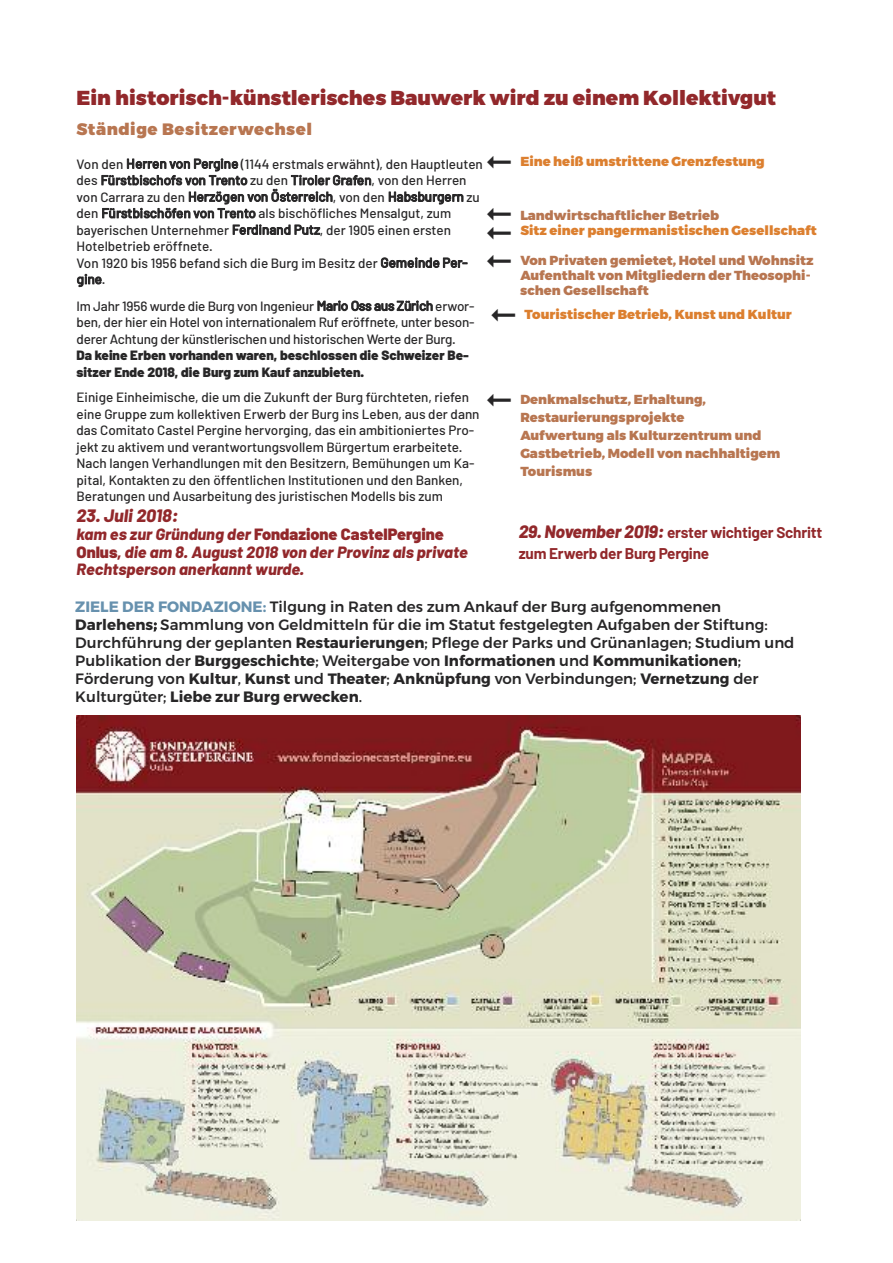
<style>
.page{position:relative;width:893px;height:1263px;background:#fff}
.page>*{position:absolute;margin:0;border:0;box-sizing:border-box;transform-origin:0 0}
.t1{font:32.7px "Wingdings 3";color:#272627}
.t2{font:900 20.25px "Montserrat";color:#92282b}
.t3{font:italic 800 18px "Barlow";color:#92282b}
.t4{font:900 16.5px "Montserrat";letter-spacing:.03em;color:#b87651}
.t5{font:italic 800 16.35px/17.4px "Barlow";color:#92282b}
.t6{font:700 15.6px/20.7px "Barlow";letter-spacing:-.015em;color:#92282b}
.t7{font:500 15px/18px "Montserrat";color:#272627}
.t8{font:500 13.5px/16.5px "Barlow";color:#272627}
.t9{font:900 13.5px/16.5px "Barlow";color:#272627}
.t10{font:900 13.05px/18px "Montserrat";color:#b87651}
.t11{font:900 13.05px "Montserrat";color:#dc7f2f}
.s1{color:#272627}
.s2{font-weight:800;font-style:italic;font-size:18px}
.s3{font-weight:900;font-style:normal}
.s4{font-weight:700;color:#6791ae}
.s5{font-weight:700}
</style>
<div class="page">
<img style="left:77px;top:716px;width:724px;height:504px">
<h2 class="t2" style="left:77px;top:81px;width:701px">Ein historisch-künstlerisches Bauwerk wird zu einem Kollektivgut</h2>
<p class="t4" style="left:77px;top:115px;width:237px">Ständige Besitzerwechsel</p>
<p class="t8" style="left:77px;top:156px;width:408px">Von den Herren von Pergine (1144 erstmals erwähnt), den Hauptleuten des Fürstbischofs von Trento zu den Tiroler Grafen, von den Herren von Carrara zu den Herzögen von Österreich, von den Habsburgern zu den Fürstbischöfen von Trento als bischöfliches Mensalgut, zum bayerischen Unternehmer Ferdinand Putz, der 1905 einen ersten Hotelbetrieb eröffnete.<br>Von 1920 bis 1956 befand sich die Burg im Besitz der Gemeinde Per&shy;gine.</p>
<p class="t8" style="left:77px;top:298px;width:400px;text-align:justify">Im Jahr 1956 wurde die Burg von Ingenieur Mario Oss aus Zürich erwor&shy;ben, der hier ein Hotel von internationalem Ruf eröffnete, unter beson&shy;derer Achtung der künstlerischen und historischen Werte der Burg.</p>
<p class="t9" style="left:77px;top:348px;width:394px">Da keine Erben vorhanden waren, beschlossen die Schweizer Be&shy;sitzer Ende 2018, die Burg zum Kauf anzubieten.</p>
<p class="t8" style="left:77px;top:390px;width:405px">Einige Einheimische, die um die Zukunft der Burg fürchteten, riefen eine Gruppe zum kollektiven Erwerb der Burg ins Leben, aus der dann das Comitato Castel Pergine hervorging, das ein ambitioniertes Pro&shy;jekt zu aktivem und verantwortungsvollem Bürgertum erarbeitete.<br>Nach langen Verhandlungen mit den Besitzern, Bemühungen um Ka&shy;pital, Kontakten zu den öffentlichen Institutionen und den Banken, Beratungen und Ausarbeitung des juristischen Modells bis zum</p>
<h3 class="t3" style="left:77px;top:508px;width:103px">23. Juli 2018:</h3>
<p class="t11" style="left:485px;top:151px;width:282px"><span class="s1">▪</span> Eine heiß umstrittene Grenzfestung</p>
<p class="t10" style="left:485px;top:206px;width:236px"><span class="s1">▪</span> Landwirtschaftlicher Betrieb</p>
<p class="t10" style="left:520px;top:253px;width:295px;line-height:15px">Von Privaten gemietet, Hotel und Wohnsitz<br>Aufenthalt von Mitgliedern der Theosophi&shy;schen Gesellschaft</p>
<p class="t11" style="left:485px;top:220px;width:334px"><span class="s1">▪</span> Sitz einer pangermanistischen Gesellschaft</p>
<h1 class="t1" style="left:485px;top:243px;width:31px">▪</h1>
<p class="t11" style="left:489px;top:303px;width:305px"><span class="s1">▪</span> Touristischer Betrieb, Kunst und Kultur</p>
<h1 class="t1" style="left:485px;top:381px;width:31px">▪</h1>
<p class="t10" style="left:520px;top:390px;width:262px">Denkmalschutz, Erhaltung,<br>Restaurierungsprojekte<br>Aufwertung als Kulturzentrum und<br>Gastbetrieb, Modell von nachhaltigem<br>Tourismus</p>
<p class="t6" style="left:519px;top:523px;width:305px"><span class="s2">29. November 2019:</span> erster wichtiger Schritt zum Erwerb der Burg Pergine</p>
<p class="t5" style="left:77px;top:526px;width:393px">kam es zur Gründung der <span class="s3">Fondazione CastelPergine<br>Onlus</span>, die am 8. August 2018 von der Provinz als private<br>Rechtsperson anerkannt wurde.</p>
<p class="t7" style="left:75px;top:597px;width:721px"><span class="s4">ZIELE DER FONDAZIONE:</span> Tilgung in Raten des zum Ankauf der Burg aufgenommenen <span class="s5">Darlehens</span>; Sammlung von Geldmitteln für die im Statut festgelegten Aufgaben der Stiftung:<br>Durchführung der geplanten <span class="s5">Restaurierungen</span>; Pflege der Parks und Grünanlagen; Studium und Publikation der <span class="s5">Burggeschichte</span>; Weitergabe von <span class="s5">Informationen</span> und <span class="s5">Kommunikationen</span>; Förderung von <span class="s5">Kultur</span>, <span class="s5">Kunst</span> und <span class="s5">Theater</span>; <span class="s5">Anknüpfung</span> von Verbindungen; <span class="s5">Vernetzung</span> der Kulturgüter; <span class="s5">Liebe zur Burg erwecken</span>.</p>
</div>
